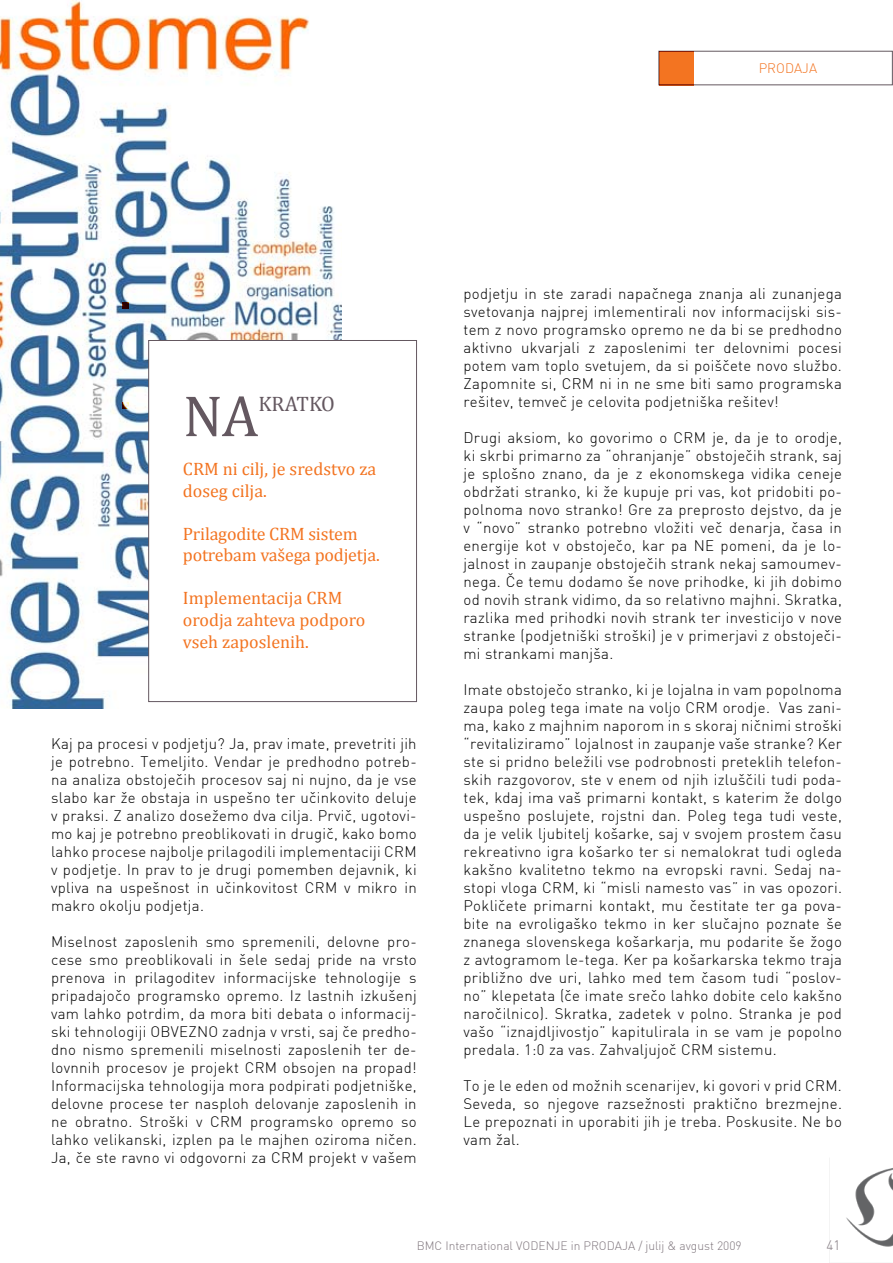
<style>
.page{position:relative;width:893px;height:1263px;background:#fff}
.page>*{position:absolute;margin:0;border:0;box-sizing:border-box;transform-origin:0 0}
.t1{font:58.8px "Cambria";color:#645860}
.t2{font:21px "Cambria";color:#645860}
.t3{font:18px/21.6px "Cambria";color:#f37421}
.t4{font:15px/18px "DIN Light";letter-spacing:.02em;color:#000;text-align:justify}
.t5{font:13.5px "DIN Light";color:#f37421}
.t6{font:13.5px "DIN Light";color:#80777e}
.t7{font:12px "DIN Light";color:#80777e}
</style>
<div class="page">
<img style="left:829px;top:1158px;width:64px;height:105px">
<img style="left:0;top:0;width:342px;height:709px">
<div style="left:659px;top:51px;width:233px;height:34px;border:1px solid #645860"></div>
<div style="left:659px;top:51px;width:34px;height:34px;background:#f37421"></div>
<svg style="left:123px;top:303px;width:6px;height:6px"></svg>
<svg style="left:123px;top:402px;width:6px;height:6px"></svg>
<div style="left:149px;top:340px;width:268px;height:361px;background:#fff"></div>
<div style="left:148px;top:340px;width:269px;height:362px;border:1px solid #645860"></div>
<p class="t5" style="left:759px;top:60px;width:60px">PRODAJA</p>
<h1 class="t1" style="left:183px;top:381px;width:77px">NA</h1>
<h2 class="t2" style="left:258px;top:391px;width:78px">KRATKO</h2>
<p class="t3" style="left:183px;top:458px;width:195px">CRM ni cilj, je sredstvo za doseg cilja.</p>
<p class="t3" style="left:183px;top:523px;width:198px">Prilagodite CRM sistem potrebam vašega podjetja.</p>
<p class="t3" style="left:183px;top:587px;width:184px">Implementacija CRM orodja zahteva podporo vseh zaposlenih.</p>
<p class="t4" style="left:51px;top:734px;width:367px">Kaj pa procesi v podjetju? Ja, prav imate, prevetriti jih je potrebno. Temeljito. Vendar je predhodno potreb&shy;na analiza obstoječih procesov saj ni nujno, da je vse slabo kar že obstaja in uspešno ter učinkovito deluje v praksi. Z analizo dosežemo dva cilja. Prvič, ugotovi&shy;mo kaj je potrebno preoblikovati in drugič, kako bomo lahko procese najbolje prilagodili implementaciji CRM v podjetje. In prav to je drugi pomemben dejavnik, ki vpliva na uspešnost in učinkovitost CRM v mikro in makro okolju podjetja.</p>
<p class="t4" style="left:51px;top:932px;width:367px">Miselnost zaposlenih smo spremenili, delovne pro&shy;cese smo preoblikovali in šele sedaj pride na vrsto prenova in prilagoditev informacijske tehnologije s pripadajočo programsko opremo. Iz lastnih izkušenj vam lahko potrdim, da mora biti debata o informacij&shy;ski tehnologiji OBVEZNO zadnja v vrsti, saj če predho&shy;dno nismo spremenili miselnosti zaposlenih ter de&shy;lovnnih procesov je projekt CRM obsojen na propad!<br>Informacijska tehnologija mora podpirati podjetniške, delovne procese ter nasploh delovanje zaposlenih in ne obratno. Stroški v CRM programsko opremo so lahko velikanski, izplen pa le majhen oziroma ničen.<br>Ja, če ste ravno vi odgovorni za CRM projekt v vašem</p>
<p class="t4" style="left:463px;top:284px;width:380px">podjetju in ste zaradi napačnega znanja ali zunanjega svetovanja najprej imlementirali nov informacijski sis&shy;tem z novo programsko opremo ne da bi se predhodno aktivno ukvarjali z zaposlenimi ter delovnimi pocesi potem vam toplo svetujem, da si poiščete novo službo.<br>Zapomnite si, CRM ni in ne sme biti samo programska rešitev, temveč je celovita podjetniška rešitev!</p>
<p class="t4" style="left:463px;top:428px;width:380px">Drugi aksiom, ko govorimo o CRM je, da je to orodje, ki skrbi primarno za “ohranjanje” obstoječih strank, saj je splošno znano, da je z ekonomskega vidika ceneje obdržati stranko, ki že kupuje pri vas, kot pridobiti po&shy;polnoma novo stranko! Gre za preprosto dejstvo, da je v “novo” stranko potrebno vložiti več denarja, časa in energije kot v obstoječo, kar pa NE pomeni, da je lo&shy;jalnost in zaupanje obstoječih strank nekaj samoumev&shy;nega. Če temu dodamo še nove prihodke, ki jih dobimo od novih strank vidimo, da so relativno majhni. Skratka, razlika med prihodki novih strank ter investicijo v nove stranke (podjetniški stroški) je v primerjavi z obstoječi&shy;mi strankami manjša.</p>
<p class="t4" style="left:463px;top:680px;width:380px">Imate obstoječo stranko, ki je lojalna in vam popolnoma zaupa poleg tega imate na voljo CRM orodje. Vas zani&shy;ma, kako z majhnim naporom in s skoraj ničnimi stroški “revitaliziramo” lojalnost in zaupanje vaše stranke? Ker ste si pridno beležili vse podrobnosti preteklih telefon&shy;skih razgovorov, ste v enem od njih izluščili tudi poda&shy;tek, kdaj ima vaš primarni kontakt, s katerim že dolgo uspešno poslujete, rojstni dan. Poleg tega tudi veste, da je velik ljubitelj košarke, saj v svojem prostem času rekreativno igra košarko ter si nemalokrat tudi ogleda kakšno kvalitetno tekmo na evropski ravni. Sedaj na&shy;stopi vloga CRM, ki “misli namesto vas” in vas opozori.<br>Pokličete primarni kontakt, mu čestitate ter ga pova&shy;bite na evroligaško tekmo in ker slučajno poznate še znanega slovenskega košarkarja, mu podarite še žogo z avtogramom le-tega. Ker pa košarkarska tekmo traja približno dve uri, lahko med tem časom tudi “poslov&shy;no” klepetata (če imate srečo lahko dobite celo kakšno naročilnico). Skratka, zadetek v polno. Stranka je pod vašo “iznajdljivostjo” kapitulirala in se vam je popolno predala. 1:0 za vas. Zahvaljujoč CRM sistemu.</p>
<p class="t4" style="left:463px;top:1076px;width:380px">To je le eden od možnih scenarijev, ki govori v prid CRM.<br>Seveda, so njegove razsežnosti praktično brezmejne.<br>Le prepoznati in uporabiti jih je treba. Poskusite. Ne bo vam žal.</p>
<p class="t7" style="left:417px;top:1238px;width:326px">BMC International VODENJE in PRODAJA / julij &amp; avgust 2009</p>
<p class="t6" style="left:826px;top:1237px;width:15px">41</p>
</div>
